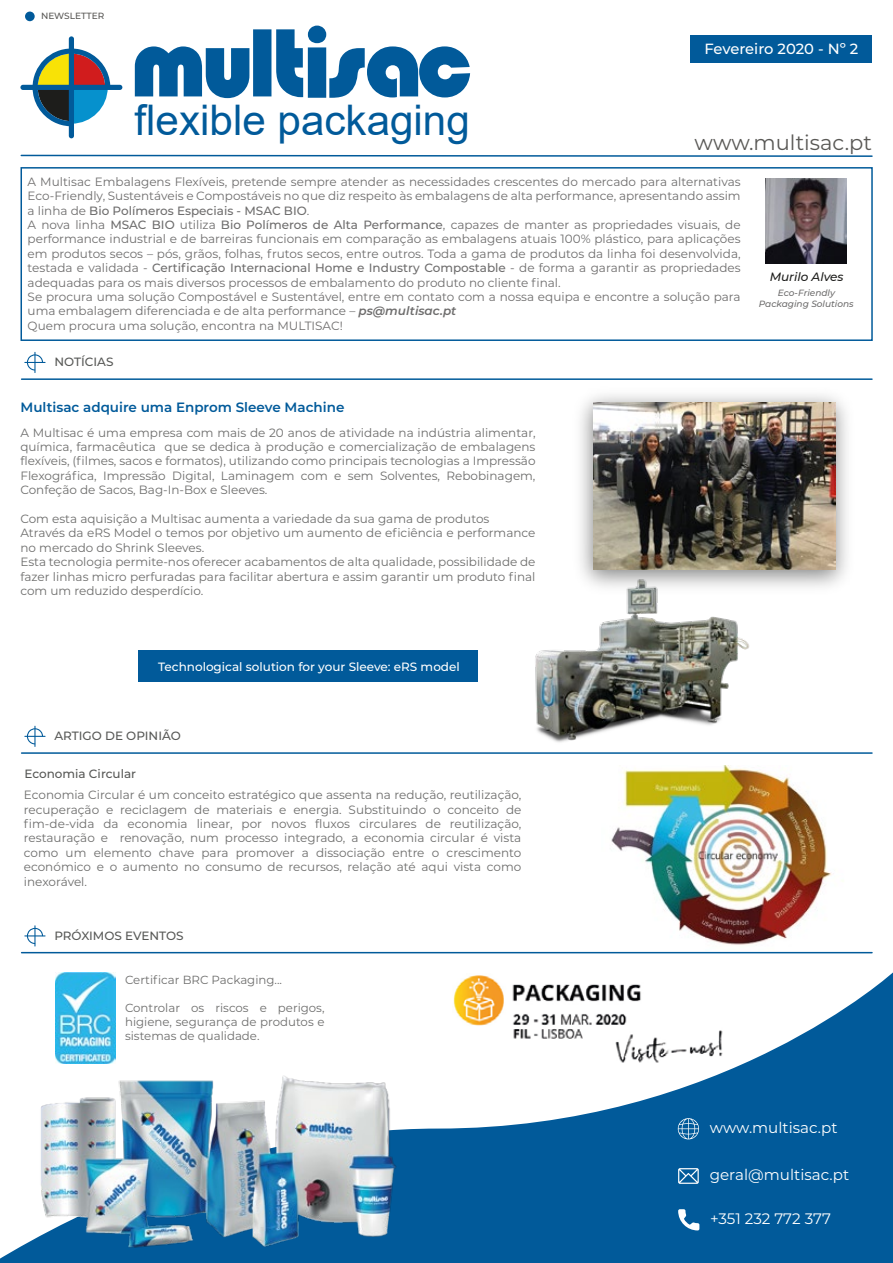
<style>
.page{position:relative;width:893px;height:1263px;background:#fff}
.page>*{position:absolute;margin:0;border:0;box-sizing:border-box;transform-origin:0 0}
.t1{font:42.15px "Arial";color:#015a9a}
.t2{font:21px "Montserrat";color:#595855}
.t3{font:15.15px "Montserrat";color:#fff}
.t4{font:500 14.7px "Montserrat";letter-spacing:-.005em;color:#fff}
.t5{font:600 13.5px "Montserrat";color:#015a9a}
.t6{font:12px/14.4px "Montserrat";color:#6d6d6c;text-align:justify}
.t7{font:12px/14.4px "Montserrat";color:#6e6d6d}
.t8{font:500 12px "Montserrat";color:#575856}
.t9{font:500 12px "Montserrat";color:#fff}
.t10{font:italic 500 12px "Montserrat";color:#1d1d1b}
.t11{font:11.7px/14.1px "Montserrat";color:#6d6d6c;text-align:justify}
.t12{font:italic 500 9px/10.8px "Montserrat";color:#6e6d6d;text-align:center}
.t13{font:500 9px "Montserrat";color:#595855}
.s1{font-weight:500}
.s2{font-weight:600;font-style:italic}
</style>
<div class="page">
<div style="left:25px;top:12px;width:10px;height:9px;background:#015a9a;border-radius:50%"></div>
<svg style="left:33px;top:49px;width:77px;height:77px"></svg>
<div style="left:20px;top:85px;width:102px;height:5px;background:#015a9a;border-radius:3px"></div>
<div style="left:69px;top:36px;width:5px;height:102px;background:#015a9a;border-radius:3px"></div>
<svg style="left:135px;top:26px;width:335px;height:72px"></svg>
<div style="left:691px;top:35px;width:181px;height:27px;background:#015a9a"></div>
<svg style="left:20px;top:154px;width:853px;height:3px"></svg>
<div style="left:21px;top:167px;width:852px;height:174px;border:2px solid #015a9a"></div>
<hr style="left:22px;top:378px;width:850px;height:2px;background:#015a9a">
<svg style="left:24px;top:354px;width:22px;height:16px"></svg>
<hr style="left:34px;top:352px;width:2px;height:21px;background:#015a9a">
<hr style="left:22px;top:752px;width:850px;height:2px;background:#015a9a">
<svg style="left:24px;top:728px;width:22px;height:16px"></svg>
<hr style="left:34px;top:726px;width:2px;height:21px;background:#015a9a">
<hr style="left:22px;top:952px;width:850px;height:1px;background:#015a9a">
<svg style="left:24px;top:928px;width:22px;height:16px"></svg>
<hr style="left:34px;top:925px;width:2px;height:21px;background:#015a9a">
<svg style="left:0;top:972px;width:893px;height:291px;fill:#015a9a"></svg>
<img style="left:28px;top:1041px;width:373px;height:222px">
<svg style="left:678px;top:1118px;width:21px;height:21px"></svg>
<svg style="left:678px;top:1168px;width:21px;height:16px"></svg>
<svg style="left:678px;top:1209px;width:21px;height:21px"></svg>
<img style="left:56px;top:972px;width:60px;height:92px">
<img style="left:453px;top:973px;width:277px;height:96px">
<img style="left:580px;top:394px;width:267px;height:193px">
<img style="left:594px;top:403px;width:242px;height:166px">
<div style="left:139px;top:650px;width:339px;height:31px;background:#015a9a"></div>
<img style="left:535px;top:576px;width:219px;height:167px">
<img style="left:611px;top:765px;width:232px;height:180px">
<img style="left:765px;top:178px;width:81px;height:86px">
<p class="t13" style="left:41px;top:9px;width:65px">NEWSLETTER</p>
<h1 class="t1" style="left:135px;top:92px;width:337px">flexible packaging</h1>
<p class="t4" style="left:704px;top:38px;width:155px">Fevereiro 2020 - Nº 2</p>
<h2 class="t2" style="left:695px;top:128px;width:179px">www.multisac.pt</h2>
<p class="t7" style="left:28px;top:174px;width:714px">A Multisac Embalagens Flexíveis, pretende sempre atender as necessidades crescentes do mercado para alternativas Eco-Friendly, Sustentáveis e Compostáveis no que diz respeito às embalagens de alta performance, apresentando assim a linha de <span class="s1">Bio Polímeros Especiais - MSAC BIO</span>.<br>A nova linha <span class="s1">MSAC BIO</span> utiliza <span class="s1">Bio Polímeros de Alta Performance</span>, capazes de manter as propriedades visuais, de performance industrial e de barreiras funcionais em comparação as embalagens atuais 100% plástico, para aplicações em produtos secos – pós, grãos, folhas, frutos secos, entre outros. Toda a gama de produtos da linha foi desenvolvida, testada e validada - <span class="s1">Certificação Internacional Home e Industry Compostable</span> - de forma a garantir as propriedades adequadas para os mais diversos processos de embalamento do produto no cliente final.<br>Se procura uma solução Compostável e Sustentável, entre em contato com a nossa equipa e encontre a solução para uma embalagem diferenciada e de alta performance – <span class="s2">ps@multisac.pt<br></span>Quem procura uma solução, encontra na MULTISAC!</p>
<p class="t8" style="left:54px;top:354px;width:61px">NOTÍCIAS</p>
<p class="t5" style="left:20px;top:398px;width:325px">Multisac adquire uma Enprom Sleeve Machine</p>
<p class="t6" style="left:20px;top:425px;width:517px">A Multisac é uma empresa com mais de 20 anos de atividade na indústria alimentar, química, farmacêutica que se dedica à produção e comercialização de embalagens flexíveis, (filmes, sacos e formatos), utilizando como principais tecnologias a Impressão Flexográfica, Impressão Digital, Laminagem com e sem Solventes, Rebobinagem, Confeção de Sacos, Bag-In-Box e Sleeves.</p>
<p class="t6" style="left:20px;top:511px;width:517px;text-align:left">Com esta aquisição a Multisac aumenta a variedade da sua gama de produtos Através da eRS Model o temos por objetivo um aumento de eficiência e performance no mercado do Shrink Sleeves.<br>Esta tecnologia permite-nos oferecer acabamentos de alta qualidade, possibilidade de fazer linhas micro perfuradas para facilitar abertura e assim garantir um produto final com um reduzido desperdício.</p>
<p class="t10" style="left:770px;top:268px;width:75px">Murilo Alves</p>
<p class="t12" style="left:759px;top:287px;width:97px">Eco-Friendly<br>Packaging Solutions</p>
<p class="t9" style="left:158px;top:658px;width:303px">Technological solution for your Sleeve: eRS model</p>
<p class="t8" style="left:54px;top:727px;width:128px">ARTIGO DE OPINIÃO</p>
<p class="t8" style="left:24px;top:766px;width:113px">Economia Circular</p>
<p class="t6" style="left:24px;top:787px;width:499px">Economia Circular é um conceito estratégico que assenta na redução, reutilização, recuperação e reciclagem de materiais e energia. Substituindo o conceito de fim-de-vida da economia linear, por novos fluxos circulares de reutilização, restauração e renovação, num processo integrado, a economia circular é vista como um elemento chave para promover a dissociação entre o crescimento económico e o aumento no consumo de recursos, relação até aqui vista como inexorável.</p>
<p class="t8" style="left:54px;top:927px;width:131px">PRÓXIMOS EVENTOS</p>
<p class="t11" style="left:125px;top:972px;width:159px">Certificar BRC Packaging...</p>
<p class="t11" style="left:125px;top:1000px;width:201px">Controlar os riscos e perigos, higiene, segurança de produtos e sistemas de qualidade.</p>
<p class="t3" style="left:710px;top:1117px;width:129px">www.multisac.pt</p>
<p class="t3" style="left:710px;top:1165px;width:141px">geral@multisac.pt</p>
<p class="t3" style="left:710px;top:1208px;width:122px">+351 232 772 377</p>
</div>
